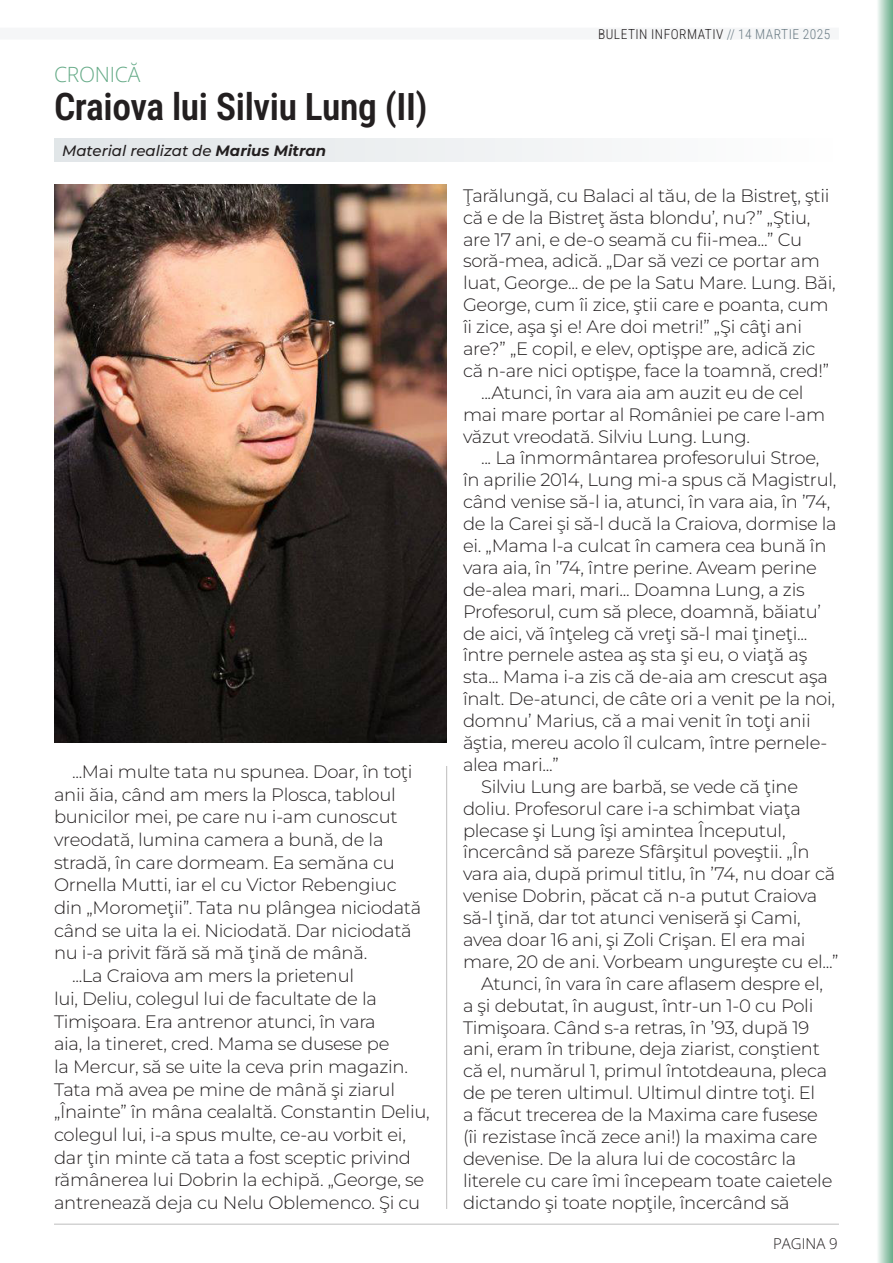
<style>
.page{position:relative;width:893px;height:1263px;background:#fff}
.page>*{position:absolute;margin:0;border:0;box-sizing:border-box;transform-origin:0 0}
.t1{font:600 37.5px "Roboto Condensed";letter-spacing:-.01em;color:#231f20}
.t2{font:300 21px "Open Sans";letter-spacing:-.01em;color:#66ab88}
.t3{font:300 18px/21.9px "Montserrat";letter-spacing:-.015em;color:#231f20}
.t4{font:italic 500 15px "Montserrat";color:#231f20}
.t5{font:300 15px "Open Sans";color:#231f20}
.t6{font:300 13.5px "Roboto Condensed";letter-spacing:.035em;color:#231f20}
.s1{font-weight:700}
.s2{color:#6c7d86}
</style>
<div class="page">
<div style="left:0;top:28px;width:839px;height:12px;background:#f5f6f7"></div>
<hr style="left:54px;top:1224px;width:785px;height:1px;background:#231f20">
<div style="left:54px;top:138px;width:785px;height:24px;background:linear-gradient(to right,#e0e5e8,#fefefe)"></div>
<hr style="left:446px;top:766px;width:1px;height:443px;background:#231f20">
<img style="left:54px;top:184px;width:392px;height:558px">
<svg style="left:878px;top:0;width:15px;height:1263px;background:#a8cfbb"></svg>
<p class="t2" style="left:54px;top:60px;width:88px">CRONICĂ</p>
<p class="t1" style="left:54px;top:80px;width:375px">Craiova lui Silviu Lung (II)</p>
<p class="t4" style="left:62px;top:140px;width:266px">Material realizat de <span class="s1">Marius Mitran</span></p>
<p class="t3" style="left:54px;top:760px;width:369px;line-height:22.6px;text-indent:18px">...Mai multe tata nu spunea. Doar, în toţi anii ăia, când am mers la Plosca, tabloul bunicilor mei, pe care nu i-am cunoscut vreodată, lumina camera a bună, de la stradă, în care dormeam. Ea semăna cu Ornella Mutti, iar el cu Victor Rebengiuc din „Moromeţii”. Tata nu plângea niciodată când se uita la ei. Niciodată. Dar niciodată nu i-a privit fără să mă ţină de mână.</p>
<p class="t3" style="left:54px;top:964px;width:377px;line-height:22.6px;text-indent:18px">...La Craiova am mers la prietenul<br>lui, Deliu, colegul lui de facultate de la Timişoara. Era antrenor atunci, în vara<br>aia, la tineret, cred. Mama se dusese pe<br>la Mercur, să se uite la ceva prin magazin.<br>Tata mă avea pe mine de mână şi ziarul „Înainte” în mâna cealaltă. Constantin Deliu, colegul lui, i-a spus multe, ce-au vorbit ei, dar ţin minte că tata a fost sceptic privind rămânerea lui Dobrin la echipă. „George, se antrenează deja cu Nelu Oblemenco. Şi cu</p>
<p class="t6" style="left:598px;top:24px;width:234px">BULETIN INFORMATIV <span class="s2">// 14 MARTIE 2025</span></p>
<p class="t3" style="left:463px;top:184px;width:374px">Ţarălungă, cu Balaci al tău, de la Bistreţ, ştii că e de la Bistreţ ăsta blondu’, nu?” „Ştiu, are 17 ani, e de-o seamă cu fii-mea...” Cu soră-mea, adică. „Dar să vezi ce portar am luat, George... de pe la Satu Mare. Lung. Băi, George, cum îi zice, ştii care e poanta, cum îi zice, aşa şi e! Are doi metri!” „Şi câţi ani are?” „E copil, e elev, optişpe are, adică zic că n-are nici optişpe, face la toamnă, cred!”</p>
<p class="t3" style="left:463px;top:381px;width:364px;text-indent:18px">...Atunci, în vara aia am auzit eu de cel mai mare portar al României pe care l-am văzut vreodată. Silviu Lung. Lung.</p>
<p class="t3" style="left:463px;top:446px;width:375px;text-indent:18px">... La înmormântarea profesorului Stroe, în aprilie 2014, Lung mi-a spus că Magistrul, când venise să-l ia, atunci, în vara aia, în ’74, de la Carei şi să-l ducă la Craiova, dormise la ei. „Mama l-a culcat în camera cea bună în vara aia, în ’74, între perine. Aveam perine de-alea mari, mari... Doamna Lung, a zis Profesorul, cum să plece, doamnă, băiatu’ de aici, vă înţeleg că vreţi să-l mai ţineţi... între pernele astea aş sta şi eu, o viaţă aş sta... Mama i-a zis că de-aia am crescut aşa înalt. De-atunci, de câte ori a venit pe la noi, domnu’ Marius, că a mai venit în toţi anii ăştia, mereu acolo îl culcam, între pernele&shy;alea mari...”</p>
<p class="t3" style="left:463px;top:775px;width:377px;text-indent:18px">Silviu Lung are barbă, se vede că ţine doliu. Profesorul care i-a schimbat viaţa plecase şi Lung îşi amintea Începutul, încercând să pareze Sfârşitul poveştii. „În vara aia, după primul titlu, în ’74, nu doar că venise Dobrin, păcat că n-a putut Craiova să-l ţină, dar tot atunci veniseră şi Cami, avea doar 16 ani, şi Zoli Crişan. El era mai mare, 20 de ani. Vorbeam ungureşte cu el...”</p>
<p class="t3" style="left:463px;top:972px;width:371px;text-indent:18px">Atunci, în vara în care aflasem despre el, a şi debutat, în august, într-un 1-0 cu Poli Timişoara. Când s-a retras, în ’93, după 19 ani, eram în tribune, deja ziarist, conştient că el, numărul 1, primul întotdeauna, pleca de pe teren ultimul. Ultimul dintre toţi. El<br>a făcut trecerea de la Maxima care fusese (îi rezistase încă zece ani!) la maxima care devenise. De la alura lui de cocostârc la literele cu care îmi începeam toate caietele dictando şi toate nopţile, încercând să</p>
<p class="t5" style="left:773px;top:1233px;width:66px">PAGINA 9</p>
</div>
